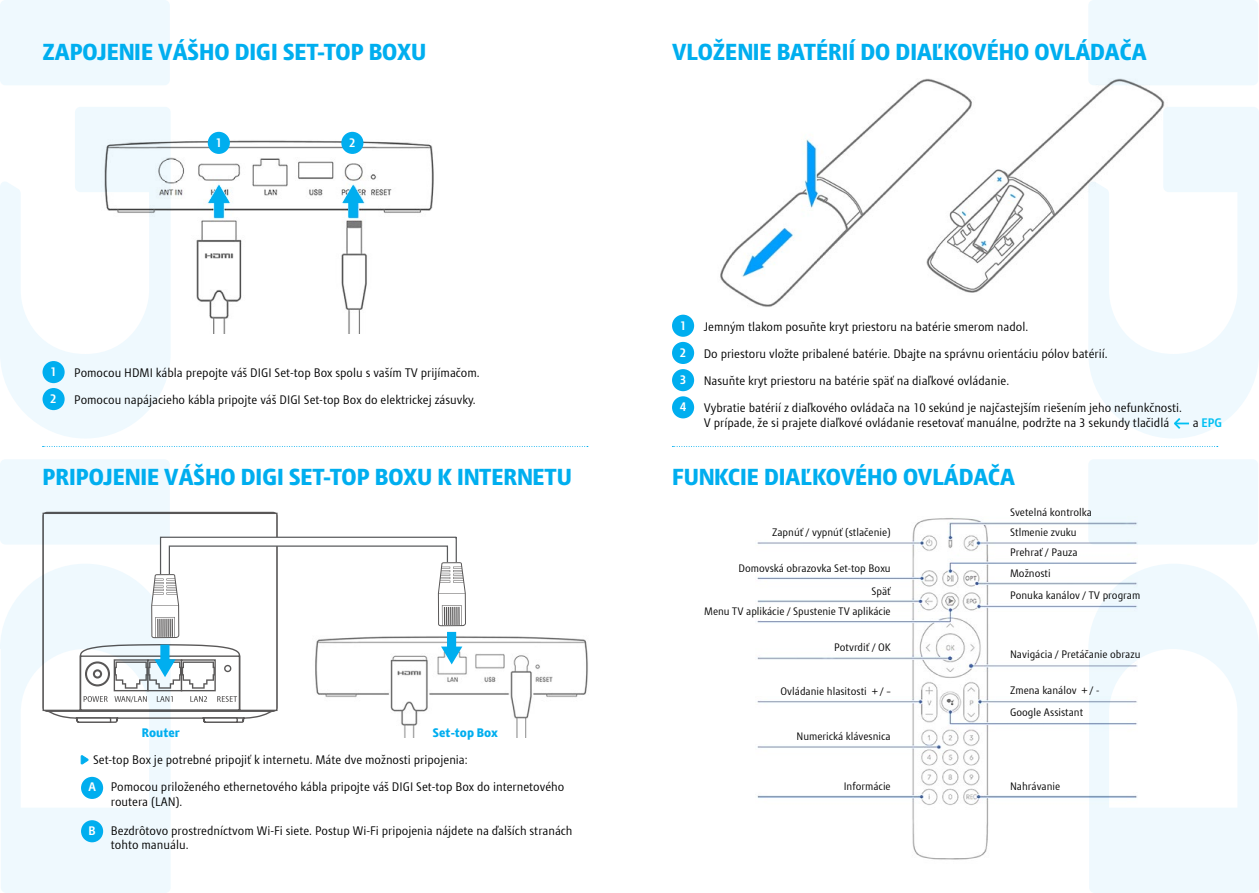
<style>
.page{position:relative;width:1259px;height:893px;background:#fff}
.page>*{position:absolute;margin:0;border:0;box-sizing:border-box;transform-origin:0 0}
.t1{font:800 22.5px "Modena";color:#00aeef}
.t2{font:12px/14.4px "Modena";color:#000}
.t3{font:800 12px "Modena";color:#00aeef}
.t4{font:700 12px "Modena";color:#fff}
.t5{font:700 12px "Modena";color:#00c0f3}
.t6{font:10.5px/20.2px "Modena";color:#000}
.s1{font-weight:400;color:#000}
</style>
<div class="page">
<svg style="left:0;top:0;width:171px;height:893px;fill:#eff9fe"></svg>
<svg style="left:1088px;top:0;width:171px;height:893px;fill:#eff9fe"></svg>
<svg style="left:43px;top:446px;width:545px;height:1px"></svg>
<svg style="left:672px;top:446px;width:545px;height:1px"></svg>
<img style="left:401px;top:636px;width:187px;height:102px">
<div style="left:81px;top:777px;width:22px;height:22px;background:#00aeef;border-radius:50%"></div>
<div style="left:81px;top:820px;width:22px;height:22px;background:#00aeef;border-radius:50%"></div>
<svg style="left:80px;top:754px;width:9px;height:10px"></svg>
<svg style="left:17px;top:492px;width:449px;height:232px"></svg>
<div style="left:43px;top:361px;width:22px;height:22px;background:#00aeef;border-radius:50%"></div>
<div style="left:43px;top:388px;width:22px;height:22px;background:#00aeef;border-radius:50%"></div>
<img style="left:102px;top:139px;width:332px;height:195px">
<div style="left:208px;top:132px;width:22px;height:22px;background:#00aeef;border-radius:50%"></div>
<div style="left:341px;top:132px;width:22px;height:22px;background:#00aeef;border-radius:50%"></div>
<svg style="left:208px;top:185px;width:22px;height:32px"></svg>
<svg style="left:342px;top:185px;width:22px;height:32px"></svg>
<div style="left:672px;top:315px;width:22px;height:22px;background:#00aeef;border-radius:50%"></div>
<div style="left:672px;top:342px;width:22px;height:22px;background:#00aeef;border-radius:50%"></div>
<div style="left:672px;top:369px;width:22px;height:22px;background:#00aeef;border-radius:50%"></div>
<div style="left:672px;top:396px;width:22px;height:22px;background:#00aeef;border-radius:50%"></div>
<img style="left:720px;top:72px;width:450px;height:241px">
<img style="left:757px;top:516px;width:380px;height:348px">
<svg style="left:1172px;top:416px;width:17px;height:15px"></svg>
<h1 class="t1" style="left:43px;top:38px;width:385px">ZAPOJENIE VÁŠHO DIGI SET-TOP BOXU</h1>
<p class="t4" style="left:215px;top:135px;width:8px">1</p>
<p class="t4" style="left:349px;top:135px;width:8px">2</p>
<p class="t4" style="left:50px;top:364px;width:8px">1</p>
<p class="t4" style="left:50px;top:392px;width:8px">2</p>
<p class="t2" style="left:74px;top:365px;width:407px">Pomocou HDMI kábla prepojte váš DIGI Set-top Box spolu s vaším TV prijímačom.</p>
<p class="t2" style="left:74px;top:393px;width:403px">Pomocou napájacieho kábla pripojte váš DIGI Set-top Box do elektrickej zásuvky.</p>
<h1 class="t1" style="left:43px;top:463px;width:531px">PRIPOJENIE VÁŠHO DIGI SET-TOP BOXU K INTERNETU</h1>
<p class="t3" style="left:142px;top:725px;width:39px">Router</p>
<p class="t3" style="left:433px;top:725px;width:66px">Set-top Box</p>
<p class="t2" style="left:93px;top:753px;width:376px">Set-top Box je potrebné pripojiť k internetu. Máte dve možnosti pripojenia:</p>
<p class="t2" style="left:111px;top:780px;width:455px">Pomocou priloženého ethernetového kábla pripojte váš DIGI Set-top Box do internetového routera (LAN).</p>
<p class="t2" style="left:111px;top:823px;width:463px">Bezdrôtovo prostredníctvom Wi-Fi siete. Postup Wi-Fi pripojenia nájdete na ďalších stranách tohto manuálu.</p>
<p class="t4" style="left:88px;top:779px;width:9px">A</p>
<p class="t4" style="left:89px;top:823px;width:9px">B</p>
<h1 class="t1" style="left:672px;top:38px;width:476px">VLOŽENIE BATÉRIÍ DO DIAĽKOVÉHO OVLÁDAČA</h1>
<p class="t4" style="left:680px;top:318px;width:8px">1</p>
<p class="t4" style="left:680px;top:345px;width:8px">2</p>
<p class="t4" style="left:680px;top:372px;width:8px">3</p>
<p class="t4" style="left:680px;top:400px;width:8px">4</p>
<p class="t2" style="left:703px;top:319px;width:326px">Jemným tlakom posuňte kryt priestoru na batérie smerom nadol.</p>
<p class="t2" style="left:703px;top:346px;width:405px">Do priestoru vložte pribalené batérie. Dbajte na správnu orientáciu pólov batérií.</p>
<p class="t2" style="left:703px;top:373px;width:307px">Nasuňte kryt priestoru na batérie späť na diaľkové ovládanie.</p>
<p class="t2" style="left:703px;top:401px;width:480px">Vybratie batérií z diaľkového ovládača na 10 sekúnd je najčastejším riešením jeho nefunkčnosti.<br>V prípade, že si prajete diaľkové ovládanie resetovať manuálne, podržte na 3 sekundy tlačidlá</p>
<p class="t5" style="left:1192px;top:415px;width:31px"><span class="s1">a</span> EPG</p>
<h1 class="t1" style="left:672px;top:463px;width:344px">FUNKCIE DIAĽKOVÉHO OVLÁDAČA</h1>
<p class="t6" style="left:1010px;top:502px;width:83px">Svetelná kontrolka<br>Stlmenie zvuku<br>Prehrať / Pauza<br>Možnosti</p>
<p class="t6" style="left:1010px;top:585px;width:132px">Ponuka kanálov / TV program</p>
<p class="t6" style="left:772px;top:522px;width:120px">Zapnúť / vypnúť (stlačenie)</p>
<p class="t6" style="left:738px;top:557px;width:154px;line-height:22.8px;text-align:right">Domovská obrazovka Set-top Boxu<br>Späť</p>
<p class="t6" style="left:704px;top:601px;width:188px">Menu TV aplikácie / Spustenie TV aplikácie</p>
<p class="t6" style="left:834px;top:637px;width:58px">Potvrdiť / OK</p>
<p class="t6" style="left:780px;top:681px;width:112px">Ovládanie hlasitosti + / –</p>
<p class="t6" style="left:796px;top:726px;width:96px">Numerická klávesnica</p>
<p class="t6" style="left:1010px;top:644px;width:132px">Navigácia / Pretáčanie obrazu</p>
<p class="t6" style="left:1010px;top:680px;width:91px;line-height:21.3px">Zmena kanálov + / -<br>Google Assistant</p>
<p class="t6" style="left:844px;top:776px;width:48px">Informácie</p>
<p class="t6" style="left:1010px;top:776px;width:52px">Nahrávanie</p>
</div>
